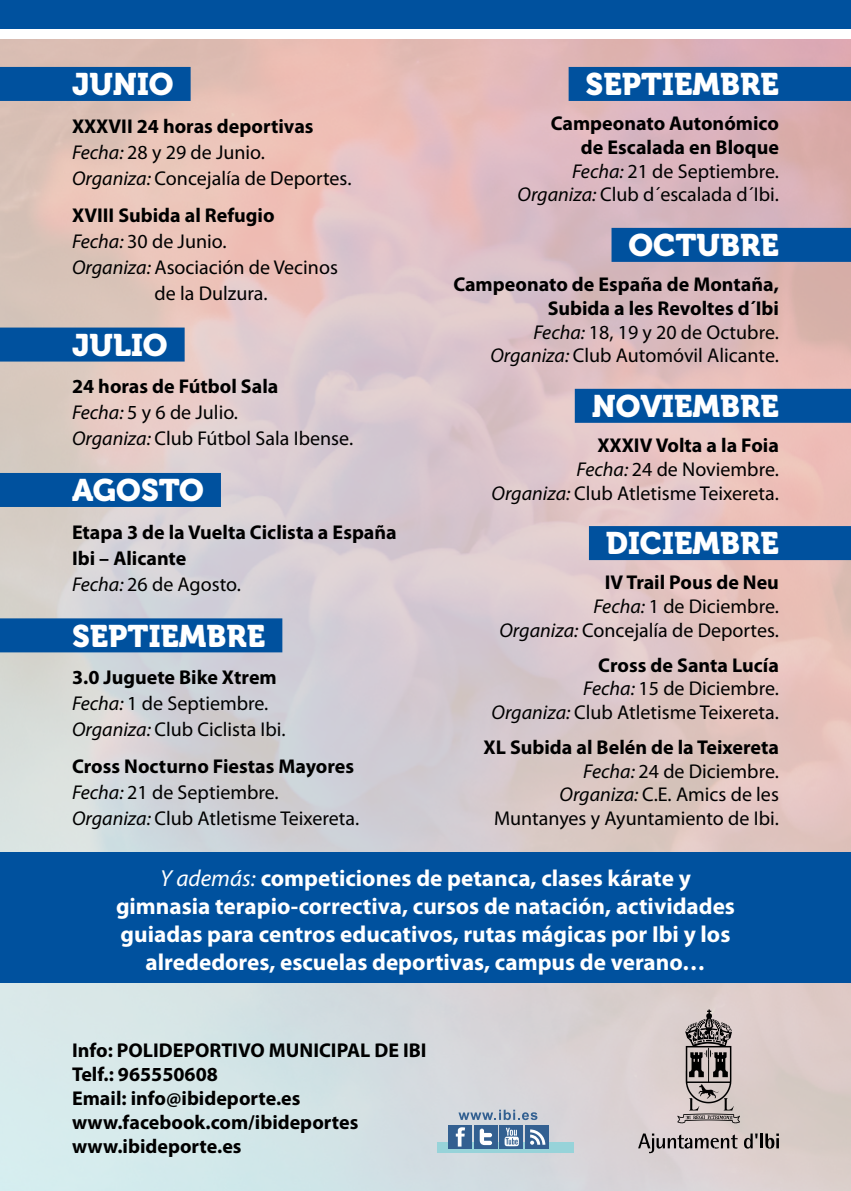
<style>
.page{position:relative;width:851px;height:1191px;background:#fff}
.page>*{position:absolute;margin:0;border:0;box-sizing:border-box;transform-origin:0 0}
.t1{font:31px "Museo 900";color:#fff}
.t2{font:700 23.2px/27.8px "Myriad Pro";color:#fff;text-align:center}
.t3{font:20px/23.6px "Myriad Pro";color:#000}
.t4{font:700 20px/23.6px "Myriad Pro";color:#000}
.s1{font-weight:700}
.s2{font-style:italic}
.s3{font-weight:400;font-style:italic}
.s4{font-weight:400}
</style>
<div class="page">
<img style="left:0;top:40px;width:850px;height:1151px">
<div style="left:0;top:67px;width:191px;height:34px;background:#00519e"></div>
<div style="left:0;top:327px;width:185px;height:34px;background:#00519e"></div>
<div style="left:0;top:473px;width:221px;height:34px;background:#00519e"></div>
<div style="left:0;top:618px;width:282px;height:34px;background:#00519e"></div>
<div style="left:568px;top:67px;width:282px;height:34px;background:#00519e"></div>
<div style="left:611px;top:228px;width:239px;height:34px;background:#00519e"></div>
<div style="left:574px;top:389px;width:276px;height:34px;background:#00519e"></div>
<div style="left:589px;top:526px;width:261px;height:34px;background:#00519e"></div>
<div style="left:0;top:852px;width:850px;height:130px;background:#00519e"></div>
<div style="left:0;top:0;width:850px;height:28px;background:#00519e"></div>
<div style="left:437px;top:1142px;width:137px;height:11px;background:#97d3d9"></div>
<div style="left:449px;top:1125px;width:23px;height:23px;background:#336091"></div>
<div style="left:474px;top:1125px;width:23px;height:23px;background:#336091"></div>
<div style="left:499px;top:1125px;width:24px;height:23px;background:#336091"></div>
<div style="left:525px;top:1125px;width:23px;height:23px;background:#336091"></div>
<svg style="left:530px;top:1129px;width:15px;height:15px"></svg>
<svg style="left:504px;top:1127px;width:15px;height:19px"></svg>
<svg style="left:455px;top:1127px;width:10px;height:19px"></svg>
<svg style="left:479px;top:1128px;width:13px;height:17px"></svg>
<svg style="left:458px;top:1109px;width:79px;height:11px"></svg>
<svg style="left:677px;top:1009px;width:63px;height:115px;background:#a49a98"></svg>
<svg style="left:638px;top:1133px;width:99px;height:20px;background:#a69d9d"></svg>
<svg style="left:743px;top:1133px;width:35px;height:15px"></svg>
<h1 class="t1" style="left:72px;top:67px;width:103px">JUNIO</h1>
<p class="t3" style="left:72px;top:113px;width:281px;line-height:26px"><span class="s1">XXXVII 24 horas deportivas<br></span><span class="s2">Fecha:</span> 28 y 29 de Junio.<br><span class="s2">Organiza:</span> Concejalía de Deportes.</p>
<p class="t4" style="left:72px;top:203px;width:204px">XVIII Subida al Refugio</p>
<p class="t3" style="left:72px;top:229px;width:156px"><span class="s2">Fecha:</span> 30 de Junio.</p>
<p class="t3" style="left:72px;top:255px;width:267px"><span class="s2">Organiza:</span> Asociación de Vecinos</p>
<p class="t3" style="left:154px;top:281px;width:115px">de la Dulzura.</p>
<h1 class="t1" style="left:72px;top:327px;width:97px">JULIO</h1>
<p class="t3" style="left:72px;top:373px;width:282px;line-height:26px"><span class="s1">24 horas de Fútbol Sala<br></span><span class="s2">Fecha:</span> 5 y 6 de Julio.<br><span class="s2">Organiza:</span> Club Fútbol Sala Ibense.</p>
<h1 class="t1" style="left:72px;top:473px;width:133px">AGOSTO</h1>
<p class="t4" style="left:72px;top:518px;width:326px;line-height:26px">Etapa 3 de la Vuelta Ciclista a España<br>Ibi – Alicante<br><span class="s3">Fecha:</span> <span class="s4">26 de Agosto.</span></p>
<h1 class="t1" style="left:72px;top:618px;width:195px">SEPTIEMBRE</h1>
<p class="t3" style="left:72px;top:664px;width:215px;line-height:26px"><span class="s1">3.0 Juguete Bike Xtrem<br></span><span class="s2">Fecha:</span> 1 de Septiembre.<br><span class="s2">Organiza:</span> Club Ciclista Ibi.</p>
<p class="t3" style="left:72px;top:753px;width:289px;line-height:26px"><span class="s1">Cross Nocturno Fiestas Mayores<br></span><span class="s2">Fecha:</span> 21 de Septiembre.<br><span class="s2">Organiza:</span> Club Atletisme Teixereta.</p>
<h1 class="t1" style="left:585px;top:67px;width:195px">SEPTIEMBRE</h1>
<p class="t4" style="left:517px;top:111px;width:263px;text-align:right">Campeonato Autonómico<br>de Escalada en Bloque<br><span class="s3">Fecha:</span> <span class="s4">21 de Septiembre.<br></span><span class="s3">Organiza:</span> <span class="s4">Club d´escalada d´Ibi.</span></p>
<h1 class="t1" style="left:628px;top:228px;width:152px">OCTUBRE</h1>
<p class="t4" style="left:453px;top:272px;width:327px;text-align:right">Campeonato de España de Montaña,<br>Subida a les Revoltes d´Ibi<br><span class="s3">Fecha:</span> <span class="s4">18, 19 y 20 de Octubre.<br></span><span class="s3">Organiza:</span> <span class="s4">Club Automóvil Alicante.</span></p>
<h1 class="t1" style="left:591px;top:389px;width:188px">NOVIEMBRE</h1>
<p class="t3" style="left:491px;top:433px;width:289px;text-align:right"><span class="s1">XXXIV Volta a la Foia<br></span><span class="s2">Fecha:</span> 24 de Noviembre.<br><span class="s2">Organiza:</span> Club Atletisme Teixereta.</p>
<h1 class="t1" style="left:606px;top:526px;width:174px">DICIEMBRE</h1>
<p class="t3" style="left:499px;top:570px;width:281px;text-align:right"><span class="s1">IV Trail Pous de Neu<br></span><span class="s2">Fecha:</span> 1 de Diciembre.<br><span class="s2">Organiza:</span> Concejalía de Deportes.</p>
<p class="t3" style="left:491px;top:653px;width:289px;text-align:right"><span class="s1">Cross de Santa Lucía<br></span><span class="s2">Fecha:</span> 15 de Diciembre.<br><span class="s2">Organiza:</span> Club Atletisme Teixereta.</p>
<p class="t3" style="left:483px;top:735px;width:297px;text-align:right"><span class="s1">XL Subida al Belén de la Teixereta<br></span><span class="s2">Fecha:</span> 24 de Diciembre.<br><span class="s2">Organiza:</span> C.E. Amics de les<br>Muntanyes y Ayuntamiento de Ibi.</p>
<p class="t2" style="left:116px;top:863px;width:620px"><span class="s3">Y además:</span> competiciones de petanca, clases kárate y gimnasia terapio-correctiva, cursos de natación, actividades guiadas para centros educativos, rutas mágicas por Ibi y los alrededores, escuelas deportivas, campus de verano…</p>
<p class="t4" style="left:72px;top:1037px;width:356px">Info: POLIDEPORTIVO MUNICIPAL DE IBI<br>Telf.: 965550608<br>Email: info@ibideporte.es www.facebook.com/ibideportes www.ibideporte.es</p>
</div>
